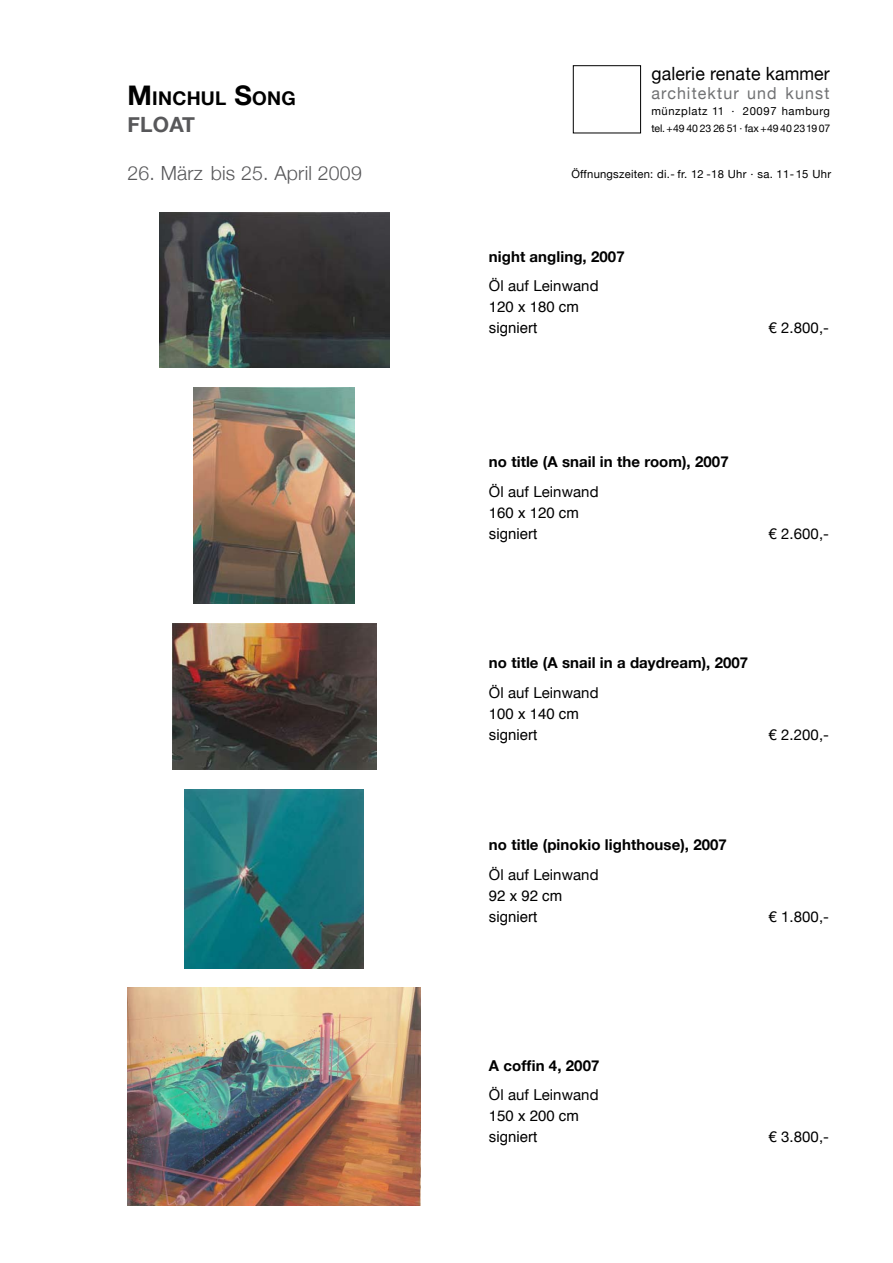
<style>
.page{position:relative;width:893px;height:1263px;background:#fff}
.page>*{position:absolute;margin:0;border:0;box-sizing:border-box;transform-origin:0 0}
.t1{font:700 21px "Helvetica Neue";letter-spacing:.01em;color:#58585a}
.t2{font:300 19.5px "Helvetica Neue";letter-spacing:.01em;color:#58585a}
.t3{font:700 18.9px "Helvetica Neue";letter-spacing:.015em;color:#000}
.t4{font:18.3px "Helvetica Neue";letter-spacing:.01em;color:#000}
.t5{font:16.5px "Helvetica Neue";letter-spacing:.07em;color:#707173}
.t6{font:700 15px "Helvetica Neue";letter-spacing:.005em;color:#000}
.t7{font:15px "Helvetica Neue";letter-spacing:.005em;color:#000}
.t8{font:15px/21px "Helvetica";color:#000}
.t9{font:11.25px "Helvetica Neue";letter-spacing:.03em;color:#000}
.t10{font:11.25px "Helvetica Neue";letter-spacing:.05em;color:#000}
.t11{font:10.5px "Helvetica Neue";letter-spacing:-.01em;color:#000}
.s1{font-size:27px}
</style>
<div class="page">
<div style="left:573px;top:65px;width:68px;height:68px;border:1px solid #000"></div>
<img style="left:159px;top:213px;width:230px;height:155px">
<img style="left:194px;top:387px;width:161px;height:217px">
<img style="left:172px;top:623px;width:204px;height:146px">
<img style="left:185px;top:789px;width:179px;height:179px">
<img style="left:128px;top:987px;width:293px;height:218px">
<p class="t3" style="left:128px;top:87px;width:170px"><span class="s1">M</span> inchul <span class="s1">S</span>ong</p>
<h1 class="t1" style="left:128px;top:112px;width:69px">FLOAT</h1>
<h2 class="t2" style="left:128px;top:161px;width:236px">26. März bis 25. April 2009</h2>
<p class="t4" style="left:651px;top:62px;width:180px">galerie renate kammer</p>
<p class="t5" style="left:651px;top:83px;width:179px">architektur und kunst</p>
<p class="t10" style="left:651px;top:105px;width:180px">münzplatz 11 · 20097 hamburg</p>
<p class="t11" style="left:651px;top:122px;width:180px">tel. +49 40 23 26 51 · fax +49 40 2319 07</p>
<p class="t9" style="left:571px;top:167px;width:261px">Öffnungszeiten: di.- fr. 12 -18 Uhr · sa. 11-15 Uhr</p>
<p class="t6" style="left:489px;top:247px;width:137px">night angling, 2007</p>
<p class="t7" style="left:489px;top:277px;width:111px">Öl auf Leinwand</p>
<p class="t8" style="left:489px;top:296px;width:92px">120 x 180 cm signiert</p>
<p class="t7" style="left:768px;top:319px;width:62px">€ 2.800,-</p>
<p class="t6" style="left:489px;top:452px;width:241px">no title (A snail in the room), 2007</p>
<p class="t7" style="left:489px;top:482px;width:111px">Öl auf Leinwand</p>
<p class="t8" style="left:489px;top:501px;width:92px">160 x 120 cm signiert</p>
<p class="t7" style="left:768px;top:524px;width:62px">€ 2.600,-</p>
<p class="t6" style="left:489px;top:654px;width:261px">no title (A snail in a daydream), 2007</p>
<p class="t7" style="left:489px;top:683px;width:111px">Öl auf Leinwand</p>
<p class="t8" style="left:489px;top:703px;width:92px">100 x 140 cm signiert</p>
<p class="t7" style="left:768px;top:725px;width:62px">€ 2.200,-</p>
<p class="t6" style="left:489px;top:836px;width:240px">no title (pinokio lighthouse), 2007</p>
<p class="t7" style="left:489px;top:866px;width:111px">Öl auf Leinwand</p>
<p class="t8" style="left:489px;top:885px;width:75px">92 x 92 cm signiert</p>
<p class="t7" style="left:768px;top:908px;width:62px">€ 1.800,-</p>
<p class="t6" style="left:489px;top:1056px;width:112px">A coffin 4, 2007</p>
<p class="t7" style="left:489px;top:1086px;width:111px">Öl auf Leinwand</p>
<p class="t8" style="left:489px;top:1105px;width:92px">150 x 200 cm signiert</p>
<p class="t7" style="left:768px;top:1128px;width:62px">€ 3.800,-</p>
</div>
